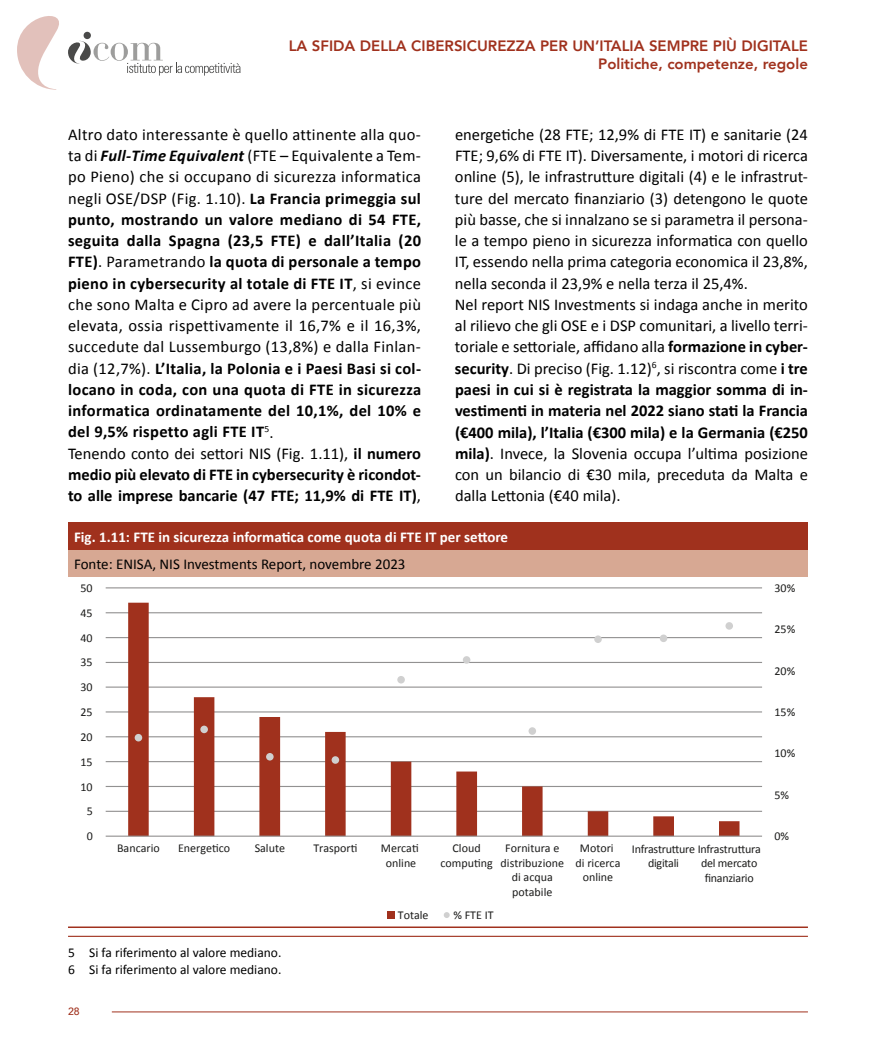
<style>
.page{position:relative;width:893px;height:1063px;background:#fff}
.page>*{position:absolute;margin:0;border:0;box-sizing:border-box;transform-origin:0 0}
.t1{font:16.5px/21.3px "Calibri";color:#000}
.t2{font:700 16.5px/21.3px "Calibri";letter-spacing:.02em;color:#000}
.t3{font:800 15px/18px "Avenir";color:#a0311d;text-align:right}
.t4{font:700 15px "Calibri";color:#fff}
.t5{font:15px "Calibri";color:#000}
.t6{font:13.5px/16.5px "Calibri";color:#000}
.t7{font:12px/14.4px "Calibri";color:#1b1b1a;text-align:center}
.t8{font:12px/14.4px "Calibri";letter-spacing:-.02em;color:#1b1b1a}
.t9{font:500 10.5px "Avenir";color:#a0311d}
.s1{font-weight:700}
.s2{font-weight:400}
.s3{font-style:italic}
</style>
<div class="page">
<svg style="left:17px;top:16px;width:42px;height:74px"></svg>
<hr style="left:112px;top:1012px;width:696px;height:1px;background:#a0311d">
<div style="left:84px;top:32px;width:7px;height:7px;background:#4a4a49;border-radius:50%"></div>
<svg style="left:68px;top:39px;width:172px;height:37px"></svg>
<hr style="left:68px;top:936px;width:740px;height:1px;background:#a0311d">
<div style="left:68px;top:523px;width:740px;height:27px;background:#a0311d"></div>
<div style="left:68px;top:550px;width:740px;height:27px;background:#d7a893"></div>
<hr style="left:68px;top:927px;width:740px;height:1px;background:#a0311d">
<hr style="left:106px;top:811px;width:656px;height:1px;background:#929191">
<hr style="left:106px;top:786px;width:656px;height:1px;background:#929191">
<hr style="left:106px;top:761px;width:656px;height:1px;background:#929191">
<hr style="left:106px;top:736px;width:656px;height:1px;background:#929191">
<hr style="left:106px;top:711px;width:656px;height:2px;background:#929191">
<hr style="left:106px;top:687px;width:656px;height:1px;background:#929191">
<hr style="left:106px;top:662px;width:656px;height:1px;background:#929191">
<hr style="left:106px;top:637px;width:656px;height:1px;background:#929191">
<hr style="left:106px;top:612px;width:656px;height:1px;background:#929191">
<hr style="left:106px;top:587px;width:656px;height:1px;background:#929191">
<svg style="left:128px;top:603px;width:611px;height:233px"></svg>
<hr style="left:106px;top:836px;width:656px;height:1px;background:#929191">
<div style="left:135px;top:734px;width:7px;height:7px;background:#d0d0d0;border-radius:50%"></div>
<div style="left:200px;top:726px;width:8px;height:7px;background:#d0d0d0;border-radius:50%"></div>
<div style="left:266px;top:753px;width:8px;height:8px;background:#d0d0d0;border-radius:50%"></div>
<div style="left:332px;top:756px;width:7px;height:8px;background:#d0d0d0;border-radius:50%"></div>
<div style="left:397px;top:676px;width:8px;height:8px;background:#d0d0d0;border-radius:50%"></div>
<div style="left:463px;top:656px;width:7px;height:8px;background:#d0d0d0;border-radius:50%"></div>
<div style="left:528px;top:727px;width:8px;height:8px;background:#d0d0d0;border-radius:50%"></div>
<div style="left:594px;top:635px;width:8px;height:8px;background:#d0d0d0;border-radius:50%"></div>
<div style="left:660px;top:635px;width:7px;height:7px;background:#d0d0d0;border-radius:50%"></div>
<div style="left:725px;top:622px;width:8px;height:8px;background:#d0d0d0;border-radius:50%"></div>
<div style="left:388px;top:912px;width:7px;height:7px;background:#a0311d"></div>
<svg style="left:444px;top:912px;width:6px;height:6px"></svg>
<p class="t3" style="left:289px;top:37px;width:521px">LA SFIDA DELLA CIBERSICUREZZA PER UN’ITALIA SEMPRE PIÙ DIGITALE<br>Politiche, competenze, regole</p>
<p class="t1" style="left:455px;top:123px;width:354px">energetiche (28 FTE; 12,9% di FTE IT) e sanitarie (24<br>FTE; 9,6% di FTE IT). Diversamente, i motori di ricerca online (5), le infrastrutture digitali (4) e le infrastrut&shy;ture del mercato finanziario (3) detengono le quote più basse, che si innalzano se si parametra il persona&shy;le a tempo pieno in sicurezza informatica con quello IT, essendo nella prima categoria economica il 23,8%, nella seconda il 23,9% e nella terza il 25,4%.<br>Nel report NIS Investments si indaga anche in merito al rilievo che gli OSE e i DSP comunitari, a livello terri&shy;toriale e settoriale, affidano alla <span class="s1">formazione in cyber&shy;security</span>. Di preciso (Fig. 1.12)<sup>6</sup>, si riscontra come <span class="s1">i tre paesi in cui si è registrata la maggior somma di in&shy;vestimenti in materia nel 2022 siano stati la Francia (€400 mila), l’Italia (€300 mila) e la Germania (€250 mila)</span>. Invece, la Slovenia occupa l’ultima posizione con un bilancio di €30 mila, preceduta da Malta e dalla Lettonia (€40 mila).</p>
<p class="t4" style="left:74px;top:527px;width:436px">Fig. 1.11: FTE in sicurezza informatica come quota di FTE IT per settore</p>
<p class="t5" style="left:74px;top:554px;width:333px">Fonte: ENISA, NIS Investments Report, novembre 2023</p>
<p class="t2" style="left:68px;top:123px;width:355px"><span class="s2">Altro dato interessante è quello attinente alla quo&shy;ta di</span> <span class="s3">Full-Time Equivalent</span> <span class="s2">(FTE – Equivalente a Tem&shy;po Pieno) che si occupano di sicurezza informatica negli OSE/DSP (Fig. 1.10).</span> La Francia primeggia sul punto, mostrando un valore mediano di 54 FTE, seguita dalla Spagna (23,5 FTE) e dall’Italia (20<br>FTE)<span class="s2">. Parametrando</span> la quota di personale a tempo pieno in cybersecurity al totale di FTE IT<span class="s2">, si evince che sono Malta e Cipro ad avere la percentuale più elevata, ossia rispettivamente il 16,7% e il 16,3%, succedute dal Lussemburgo (13,8%) e dalla Finlan&shy;dia (12,7%).</span> L’Italia, la Polonia e i Paesi Basi si col&shy;locano in coda, con una quota di FTE in sicurezza informatica ordinatamente del 10,1%, del 10% e del 9,5% rispetto agli FTE IT<sup>5</sup><span class="s2">.<br>Tenendo conto dei settori NIS (Fig. 1.11),</span> il numero medio più elevato di FTE in cybersecurity è ricondot&shy;to alle imprese bancarie (47 FTE; 11,9% di FTE IT)<span class="s2">,</span></p>
<p class="t7" style="left:80px;top:580px;width:14px">50</p>
<p class="t7" style="left:80px;top:605px;width:14px">45</p>
<p class="t7" style="left:80px;top:630px;width:14px">40</p>
<p class="t7" style="left:80px;top:655px;width:14px">35</p>
<p class="t7" style="left:80px;top:680px;width:14px">30</p>
<p class="t7" style="left:80px;top:705px;width:14px">25</p>
<p class="t7" style="left:80px;top:729px;width:14px">20</p>
<p class="t7" style="left:80px;top:754px;width:14px">15</p>
<p class="t7" style="left:80px;top:779px;width:14px">10</p>
<p class="t7" style="left:87px;top:804px;width:8px">5</p>
<p class="t7" style="left:87px;top:829px;width:8px">0</p>
<p class="t7" style="left:117px;top:841px;width:44px">Bancario</p>
<p class="t7" style="left:178px;top:841px;width:54px">Energetico</p>
<p class="t7" style="left:255px;top:841px;width:32px">Salute</p>
<p class="t7" style="left:313px;top:841px;width:45px">Trasporti</p>
<p class="t7" style="left:381px;top:841px;width:39px">Mercati online</p>
<p class="t7" style="left:440px;top:841px;width:54px">Cloud computing</p>
<p class="t7" style="left:501px;top:841px;width:65px">Fornitura e distribuzione di acqua potabile</p>
<p class="t7" style="left:576px;top:841px;width:46px">Motori di ricerca online</p>
<p class="t8" style="left:648px;top:841px;width:114px;text-indent:-16px">Infrastrutture Infrastruttura digitali</p>
<p class="t8" style="left:701px;top:856px;width:58px">del mercato finanziario</p>
<p class="t7" style="left:398px;top:908px;width:32px">Totale</p>
<p class="t7" style="left:453px;top:908px;width:42px">% FTE IT</p>
<p class="t6" style="left:68px;top:944px;width:215px">5 Si fa riferimento al valore mediano.<br>6 Si fa riferimento al valore mediano.</p>
<p class="t9" style="left:68px;top:1002px;width:13px">28</p>
<p class="t7" style="left:774px;top:580px;width:22px">30%</p>
<p class="t7" style="left:774px;top:622px;width:22px">25%</p>
<p class="t7" style="left:774px;top:663px;width:22px">20%</p>
<p class="t7" style="left:774px;top:705px;width:22px">15%</p>
<p class="t7" style="left:774px;top:746px;width:22px">10%</p>
<p class="t7" style="left:774px;top:787px;width:16px">5%</p>
<p class="t7" style="left:774px;top:829px;width:16px">0%</p>
</div>
